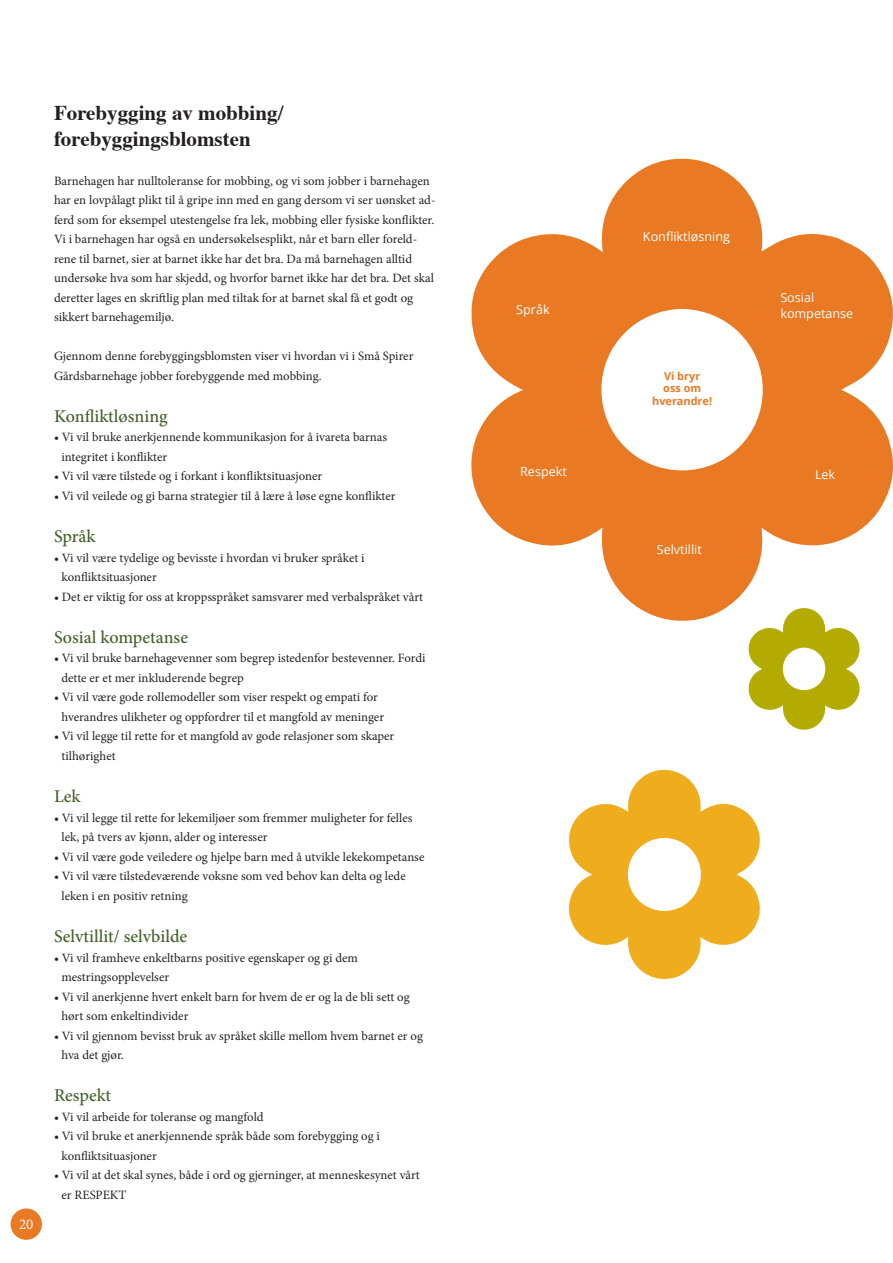
<style>
.page{position:relative;width:893px;height:1263px;background:#fff}
.page>*{position:absolute;margin:0;border:0;box-sizing:border-box;transform-origin:0 0}
.t1{font:700 21px "Times";color:#231f20}
.Body{font:500 18px "Minion Pro";color:#425f2a}
.t2{font:15px "Minion Pro";color:#fff}
.Body-2{font:12.75px/19.5px "Minion Pro";color:#231f20}
.t3{font:12.6px "Open Sans";color:#fff}
.t4{font:700 10.95px "Open Sans";color:#ea7924}
</style>
<div class="page">
<div style="left:11px;top:1208px;width:31px;height:32px;background:#ea7924;border-radius:50%"></div>
<svg style="left:471px;top:158px;width:422px;height:463px;fill:#ea7924"></svg>
<svg style="left:569px;top:769px;width:191px;height:210px"></svg>
<svg style="left:748px;top:608px;width:112px;height:122px"></svg>
<p class="t2" style="left:19px;top:1214px;width:16px">20</p>
<p class="t1" style="left:54px;top:93px;width:231px">Forebygging av mobbing/</p>
<p class="t1" style="left:54px;top:118px;width:198px">forebyggingsblomsten</p>
<p class="Body-2" style="left:54px;top:171px;width:383px">Barnehagen har nulltoleranse for mobbing, og vi som jobber i barnehagen har en lovpålagt plikt til å gripe inn med en gang dersom vi ser uønsket ad&shy;ferd som for eksempel utestengelse fra lek, mobbing eller fysiske konflikter.<br>Vi i barnehagen har også en undersøkelsesplikt, når et barn eller foreld&shy;rene til barnet, sier at barnet ikke har det bra. Da må barnehagen alltid undersøke hva som har skjedd, og hvorfor barnet ikke har det bra. Det skal deretter lages en skriftlig plan med tiltak for at barnet skal få et godt og sikkert barnehagemiljø.</p>
<p class="Body-2" style="left:54px;top:346px;width:361px">Gjennom denne forebyggingsblomsten viser vi hvordan vi i Små Spirer<br>Gårdsbarnehage jobber forebyggende med mobbing.</p>
<p class="Body" style="left:54px;top:404px;width:115px">Konfliktløsning</p>
<p class="Body-2" style="left:54px;top:428px;width:335px">• Vi vil bruke anerkjennende kommunikasjon for å ivareta barnas</p>
<p class="Body-2" style="left:61px;top:447px;width:107px">integritet i konflikter</p>
<p class="Body-2" style="left:54px;top:467px;width:270px">• Vi vil være tilstede og i forkant i konfliktsituasjoner</p>
<p class="Body-2" style="left:54px;top:486px;width:343px">• Vi vil veilede og gi barna strategier til å lære å løse egne konflikter</p>
<p class="Body" style="left:54px;top:524px;width:43px">Språk</p>
<p class="Body-2" style="left:54px;top:548px;width:312px">• Vi vil være tydelige og bevisste i hvordan vi bruker språket i</p>
<p class="Body-2" style="left:61px;top:567px;width:97px">konfliktsituasjoner</p>
<p class="Body-2" style="left:54px;top:587px;width:371px">• Det er viktig for oss at kroppsspråket samsvarer med verbalspråket vårt</p>
<p class="Body" style="left:54px;top:625px;width:136px">Sosial kompetanse</p>
<p class="Body-2" style="left:61px;top:649px;width:365px;text-indent:-7px">• Vi vil bruke barnehagevenner som begrep istedenfor bestevenner. Fordi dette er et mer inkluderende begrep</p>
<p class="Body-2" style="left:54px;top:688px;width:325px">• Vi vil være gode rollemodeller som viser respekt og empati for</p>
<p class="Body-2" style="left:61px;top:707px;width:324px">hverandres ulikheter og oppfordrer til et mangfold av meninger</p>
<p class="Body-2" style="left:61px;top:727px;width:334px;text-indent:-7px">• Vi vil legge til rette for et mangfold av gode relasjoner som skaper tilhørighet</p>
<p class="Body" style="left:54px;top:784px;width:28px">Lek</p>
<p class="Body-2" style="left:61px;top:808px;width:353px;text-indent:-7px">• Vi vil legge til rette for lekemiljøer som fremmer muligheter for felles lek, på tvers av kjønn, alder og interesser</p>
<p class="Body-2" style="left:54px;top:847px;width:372px">• Vi vil være gode veiledere og hjelpe barn med å utvikle lekekompetanse</p>
<p class="Body-2" style="left:61px;top:866px;width:346px;text-indent:-7px">• Vi vil være tilstedeværende voksne som ved behov kan delta og lede leken i en positiv retning</p>
<p class="Body" style="left:54px;top:924px;width:135px">Selvtillit/ selvbilde</p>
<p class="Body-2" style="left:54px;top:948px;width:306px">• Vi vil framheve enkeltbarns positive egenskaper og gi dem</p>
<p class="Body-2" style="left:61px;top:967px;width:109px">mestringsopplevelser</p>
<p class="Body-2" style="left:61px;top:987px;width:350px;text-indent:-7px">• Vi vil anerkjenne hvert enkelt barn for hvem de er og la de bli sett og hørt som enkeltindivider</p>
<p class="Body-2" style="left:61px;top:1026px;width:363px;text-indent:-7px">• Vi vil gjennom bevisst bruk av språket skille mellom hvem barnet er og hva det gjør.</p>
<p class="Body" style="left:54px;top:1083px;width:59px">Respekt</p>
<p class="Body-2" style="left:54px;top:1107px;width:211px">• Vi vil arbeide for toleranse og mangfold</p>
<p class="Body-2" style="left:54px;top:1127px;width:327px">• Vi vil bruke et anerkjennende språk både som forebygging og i</p>
<p class="Body-2" style="left:61px;top:1146px;width:97px">konfliktsituasjoner</p>
<p class="Body-2" style="left:61px;top:1166px;width:360px;text-indent:-7px">• Vi vil at det skal synes, både i ord og gjerninger, at menneskesynet vårt er RESPEKT</p>
<p class="t3" style="left:516px;top:300px;width:35px">Språk</p>
<p class="t3" style="left:520px;top:463px;width:48px">Respekt</p>
<p class="t3" style="left:643px;top:228px;width:88px">Konfliktløsning</p>
<p class="t4" style="left:664px;top:368px;width:38px">Vi bryr</p>
<p class="t4" style="left:663px;top:380px;width:39px">oss om</p>
<p class="t4" style="left:652px;top:393px;width:61px">hverandre!</p>
<p class="t3" style="left:657px;top:541px;width:47px">Selvtillit</p>
<p class="t3" style="left:780px;top:289px;width:35px">Sosial</p>
<p class="t3" style="left:780px;top:304px;width:74px">kompetanse</p>
<p class="t3" style="left:815px;top:465px;width:22px">Lek</p>
</div>
